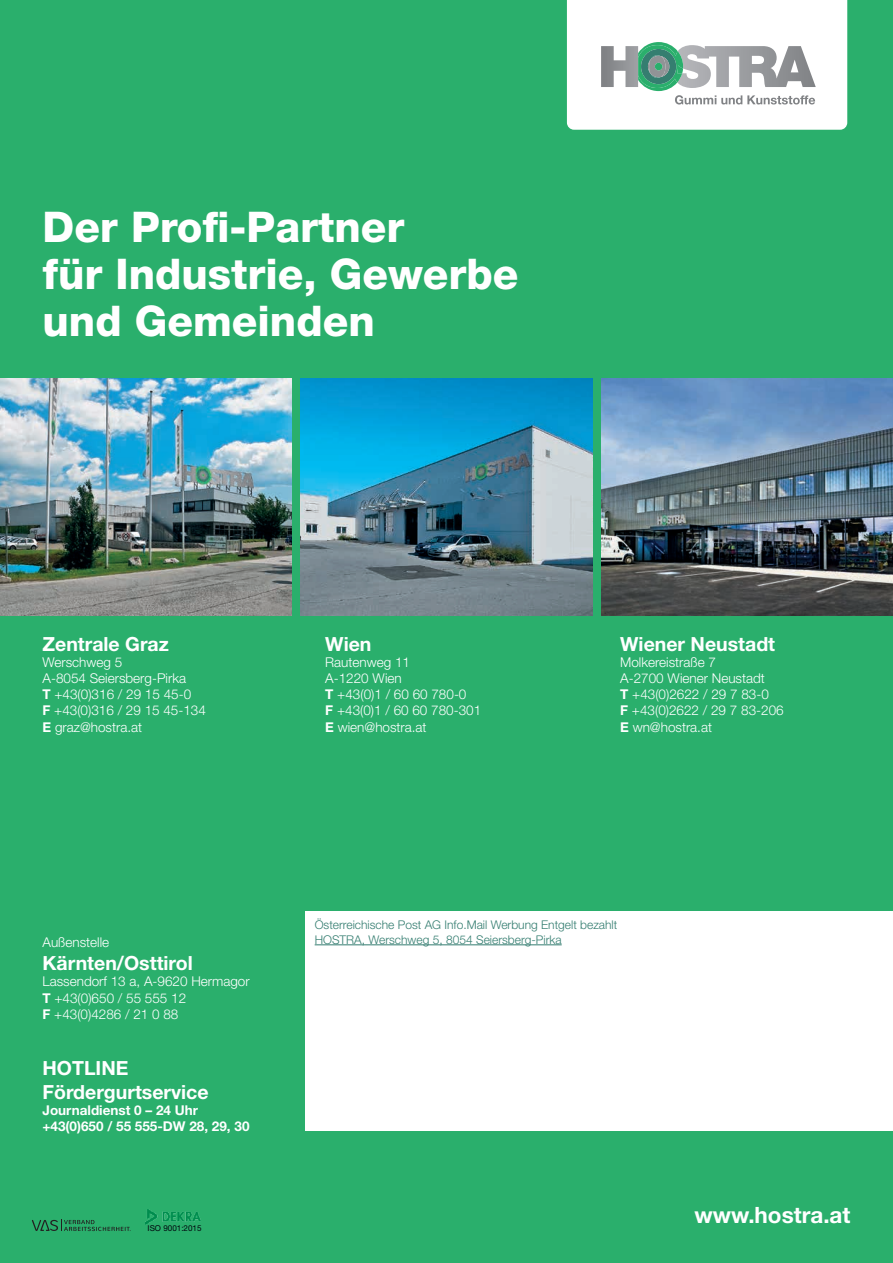
<style>
.page{position:relative;width:893px;height:1263px;background:#2aaf6c}
.page>*{position:absolute;margin:0;border:0;box-sizing:border-box;transform-origin:0 0}
.t1{font:800 42.3px/47.4px "Helvetica Neue LT Std";color:#fff}
.t2{font:700 22.5px "Helvetica Neue LT Std";color:#fff}
.t3{font:700 19.5px/23.4px "Helvetica Neue LT Std";color:#fff}
.t4{font:300 13.5px/16.2px "Helvetica Neue LT Std";color:#fff}
.t5{font:700 13.5px/16.2px "Helvetica Neue LT Std";color:#fff}
.t6{font:300 12px/14.4px "Helvetica Neue LT Std";color:#347d70}
.t7{font:8.1px "Helvetica Neue LT Std";color:#01060e}
.s1{font-weight:700}
</style>
<div class="page">
<svg style="left:567px;top:0;width:280px;height:130px"></svg>
<div style="left:655px;top:63px;width:7px;height:7px;background:#2aaf6c;border-radius:50%"></div>
<img style="left:0;top:379px;width:291px;height:236px">
<img style="left:301px;top:379px;width:291px;height:236px">
<div style="left:305px;top:912px;width:588px;height:219px;background:#fff"></div>
<img style="left:601px;top:379px;width:292px;height:236px">
<svg style="left:32px;top:1220px;width:99px;height:11px"></svg>
<img style="left:146px;top:1209px;width:55px;height:15px">
<hr style="left:315px;top:944px;width:247px;height:1px;background:#347d70">
<h1 class="t1" style="left:43px;top:203px;width:477px">Der Profi-Partner<br>für Industrie, Gewerbe und Gemeinden</h1>
<h3 class="t3" style="left:43px;top:631px;width:128px">Zentrale Graz</h3>
<p class="t4" style="left:43px;top:653px;width:165px">Werschweg 5<br>A-8054 Seiersberg-Pirka<br><span class="s1">T</span> +43(0)316 / 29 15 45-0<br><span class="s1">F</span> +43(0)316 / 29 15 45-134<br><span class="s1">E</span> graz@hostra.at</p>
<h3 class="t3" style="left:325px;top:631px;width:48px">Wien</h3>
<p class="t4" style="left:325px;top:653px;width:157px">Rautenweg 11<br>A-1220 Wien<br><span class="s1">T</span> +43(0)1 / 60 60 780-0<br><span class="s1">F</span> +43(0)1 / 60 60 780-301<br><span class="s1">E</span> wien@hostra.at</p>
<h3 class="t3" style="left:620px;top:631px;width:156px">Wiener Neustadt</h3>
<p class="t4" style="left:620px;top:653px;width:165px">Molkereistraße 7<br>A-2700 Wiener Neustadt<br><span class="s1">T</span> +43(0)2622 / 29 7 83-0<br><span class="s1">F</span> +43(0)2622 / 29 7 83-206<br><span class="s1">E</span> wn@hostra.at</p>
<p class="t4" style="left:43px;top:934px;width:68px">Außenstelle</p>
<h3 class="t3" style="left:43px;top:951px;width:152px">Kärnten/Osttirol</h3>
<p class="t4" style="left:43px;top:973px;width:209px">Lassendorf 13 a, A-9620 Hermagor<br><span class="s1">T</span> +43(0)650 / 55 555 12<br><span class="s1">F</span> +43(0)4286 / 21 0 88</p>
<h3 class="t3" style="left:43px;top:1056px;width:168px">HOTLINE<br>Fördergurtservice</h3>
<p class="t5" style="left:43px;top:1101px;width:208px">Journaldienst 0 – 24 Uhr +43(0)650 / 55 555-DW 28, 29, 30</p>
<p class="t7" style="left:148px;top:1223px;width:56px">ISO 9001:2015</p>
<p class="t6" style="left:315px;top:917px;width:304px">Österreichische Post AG Info.Mail Werbung Entgelt bezahlt<br>HOSTRA, Werschweg 5, 8054 Seiersberg-Pirka</p>
<h2 class="t2" style="left:695px;top:1201px;width:157px">www.hostra.at</h2>
</div>
